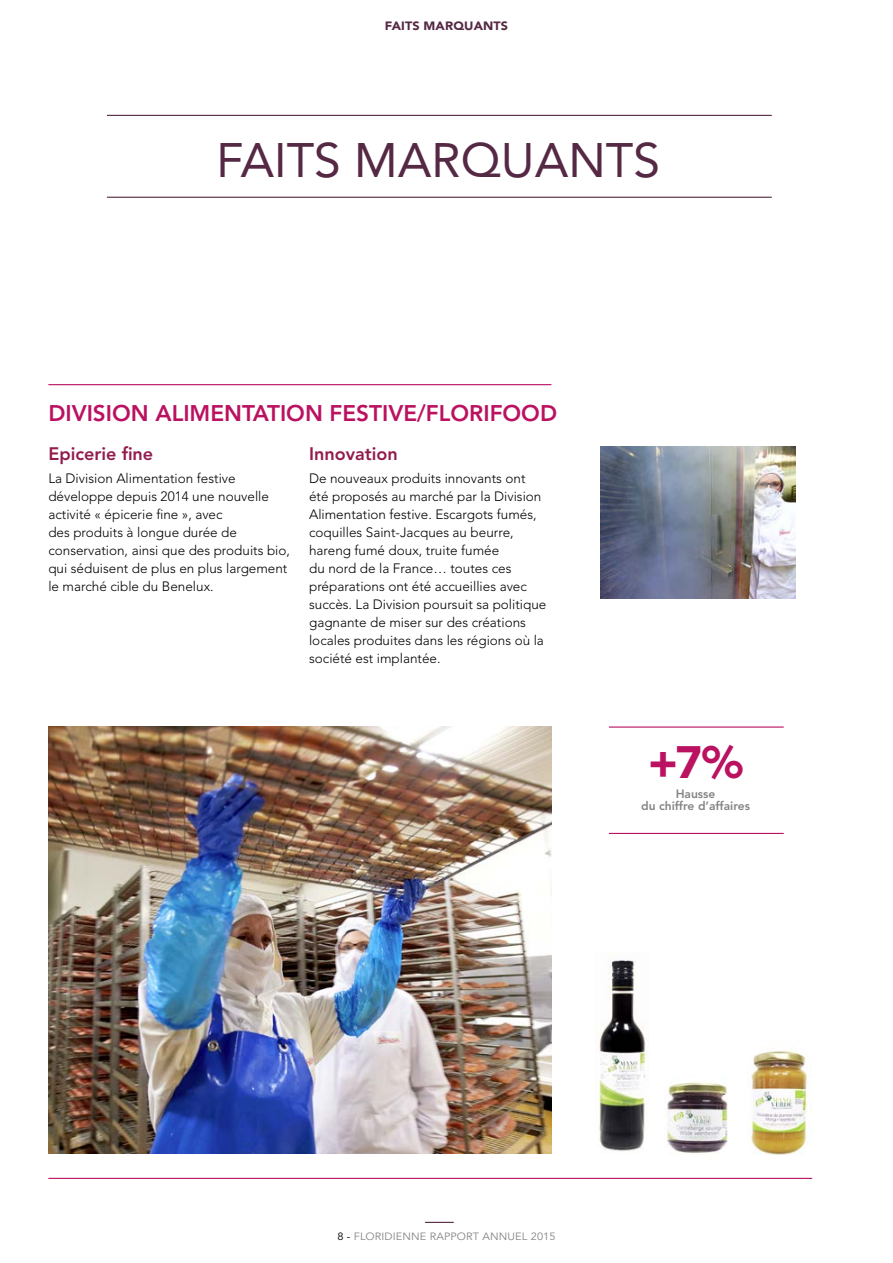
<style>
.page{position:relative;width:893px;height:1263px;background:#fff}
.page>*{position:absolute;margin:0;border:0;box-sizing:border-box;transform-origin:0 0}
.t1{font:48px "Avenir LT Std";color:#552843}
.t2{font:900 45px "Avenir LT Std";color:#ba1160}
.t3{font:800 22.5px "Avenir LT Std";color:#ba1160}
.t4{font:800 18px "Avenir LT Std";color:#911c4d}
.t5{font:300 13.5px/18px "Avenir LT Std";color:#000}
.t6{font:800 12px/12px "Avenir LT Std";color:#848483;text-align:center}
.t7{font:900 12px "Avenir LT Std";letter-spacing:.01em;color:#552843;scale:1.05 1}
.t8{font:10.5px "Avenir LT Std";letter-spacing:.01em;color:#848483;scale:1.05 1}
.s1{color:#000}
</style>
<div class="page">
<svg style="left:425px;top:1222px;width:29px;height:1px"></svg>
<hr style="left:107px;top:115px;width:665px;height:1px;background:#552843">
<hr style="left:107px;top:197px;width:665px;height:1px;background:#552843">
<hr style="left:48px;top:384px;width:503px;height:1px;background:#ba1160">
<hr style="left:48px;top:1178px;width:764px;height:1px;background:#ba1160">
<img style="left:600px;top:447px;width:195px;height:151px">
<img style="left:49px;top:726px;width:502px;height:427px">
<hr style="left:609px;top:833px;width:175px;height:1px;background:#ba1160">
<hr style="left:609px;top:726px;width:175px;height:2px;background:#ba1160">
<img style="left:666px;top:1081px;width:62px;height:73px">
<img style="left:750px;top:1050px;width:58px;height:104px">
<img style="left:595px;top:957px;width:53px;height:195px">
<p class="t7" style="left:385px;top:19px;width:119px">FAITS MARQUANTS</p>
<h1 class="t1" style="left:216px;top:132px;width:445px">FAITS MARQUANTS</h1>
<h3 class="t3" style="left:48px;top:400px;width:510px">DIVISION ALIMENTATION FESTIVE/FLORIFOOD</h3>
<h3 class="t4" style="left:48px;top:443px;width:106px">Epicerie fine</h3>
<p class="t5" style="left:48px;top:469px;width:243px">La Division Alimentation festive développe depuis 2014 une nouvelle activité « épicerie fine », avec<br>des produits à longue durée de conservation, ainsi que des produits bio, qui séduisent de plus en plus largement le marché cible du Benelux.</p>
<h3 class="t4" style="left:309px;top:443px;width:90px">Innovation</h3>
<p class="t5" style="left:309px;top:469px;width:239px">De nouveaux produits innovants ont été proposés au marché par la Division Alimentation festive. Escargots fumés, coquilles Saint-Jacques au beurre, hareng fumé doux, truite fumée<br>du nord de la France… toutes ces préparations ont été accueillies avec succès. La Division poursuit sa politique gagnante de miser sur des créations locales produites dans les régions où la société est implantée.</p>
<h2 class="t2" style="left:648px;top:735px;width:96px">+7%</h2>
<p class="t6" style="left:641px;top:788px;width:110px">Hausse<br>du chiffre d’affaires</p>
<p class="t8" style="left:337px;top:1230px;width:209px"><span class="s1">8 -</span> FLORIDIENNE RAPPORT ANNUEL 2015</p>
</div>
